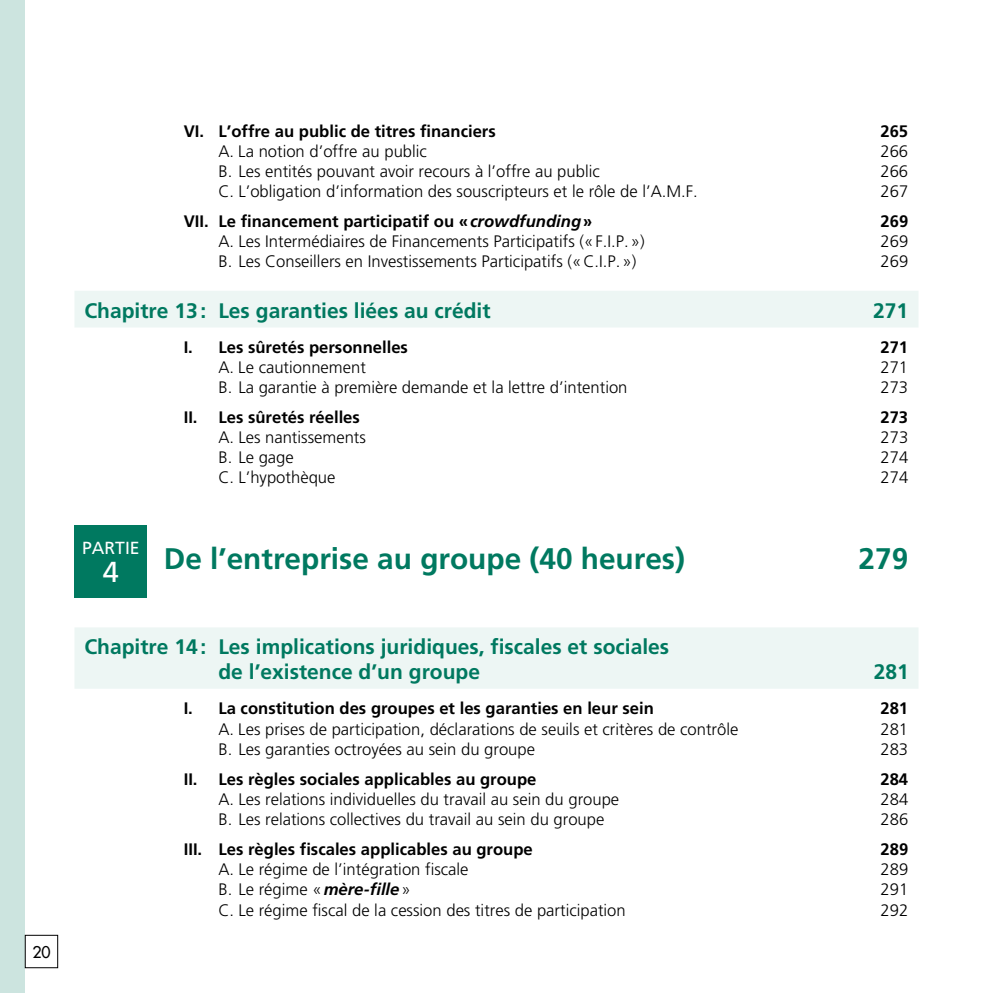
<style>
.page{position:relative;width:993px;height:993px;background:#fff}
.page>*{position:absolute;margin:0;border:0;box-sizing:border-box;transform-origin:0 0}
.t1{font:700 29.75px "Frutiger LT Std";color:#007960}
.t2{font:28.88px "Frutiger LT Std";color:#fff}
.t3{font:700 21px/25.4px "Frutiger LT Std";color:#007960}
.t4{font:17.5px "Frutiger LT Std";color:#fff}
.t5{font:300 16.62px "Frutiger LT Std";color:#000}
.t6{font:700 16.62px "Frutiger LT Std";color:#000}
.t7{font:500 15.75px "Futura Std";color:#000}
.s1{font-style:italic}
.s2{font-weight:700;font-style:italic}
</style>
<div class="page">
<div style="left:0;top:0;width:25px;height:992px;background:#cce4df"></div>
<div style="left:25px;top:934px;width:33px;height:33px;border:1px solid #000"></div>
<div style="left:74px;top:291px;width:844px;height:36px;background:#edf6f4"></div>
<div style="left:74px;top:627px;width:844px;height:61px;background:#edf6f4"></div>
<div style="left:74px;top:524px;width:73px;height:73px;background:#007960"></div>
<p class="t7" style="left:32px;top:942px;width:20px">20</p>
<p class="t6" style="left:184px;top:121px;width:313px">VI. L’offre au public de titres financiers</p>
<p class="t6" style="left:880px;top:121px;width:29px">265</p>
<p class="t5" style="left:218px;top:141px;width:210px">A. La notion d’offre au public</p>
<p class="t5" style="left:880px;top:141px;width:29px">266</p>
<p class="t5" style="left:218px;top:162px;width:383px">B. Les entités pouvant avoir recours à l’offre au public</p>
<p class="t5" style="left:880px;top:162px;width:29px">266</p>
<p class="t5" style="left:218px;top:182px;width:480px">C. L’obligation d’information des souscripteurs et le rôle de l’A.M.F.</p>
<p class="t5" style="left:880px;top:182px;width:29px">267</p>
<p class="t6" style="left:184px;top:211px;width:410px">VII. Le financement participatif ou «<span class="s1">crowdfunding</span>»</p>
<p class="t6" style="left:880px;top:211px;width:29px">269</p>
<p class="t5" style="left:218px;top:232px;width:427px">A. Les Intermédiaires de Financements Participatifs («F.I.P.»)</p>
<p class="t5" style="left:880px;top:232px;width:29px">269</p>
<p class="t5" style="left:218px;top:252px;width:419px">B. Les Conseillers en Investissements Participatifs («C.I.P.»)</p>
<p class="t5" style="left:880px;top:252px;width:29px">269</p>
<p class="t3" style="left:84px;top:297px;width:407px">Chapitre 13: Les garanties liées au crédit</p>
<p class="t3" style="left:872px;top:297px;width:37px">271</p>
<p class="t6" style="left:184px;top:337px;width:226px">I. Les sûretés personnelles</p>
<p class="t6" style="left:880px;top:337px;width:29px">271</p>
<p class="t5" style="left:218px;top:357px;width:149px">A. Le cautionnement</p>
<p class="t5" style="left:880px;top:357px;width:29px">271</p>
<p class="t5" style="left:218px;top:377px;width:410px">B. La garantie à première demande et la lettre d’intention</p>
<p class="t5" style="left:880px;top:377px;width:29px">273</p>
<p class="t6" style="left:184px;top:407px;width:178px">II. Les sûretés réelles</p>
<p class="t6" style="left:880px;top:407px;width:29px">273</p>
<p class="t5" style="left:218px;top:428px;width:149px">A. Les nantissements</p>
<p class="t5" style="left:880px;top:428px;width:29px">273</p>
<p class="t5" style="left:218px;top:448px;width:77px">B. Le gage</p>
<p class="t5" style="left:880px;top:448px;width:29px">274</p>
<p class="t5" style="left:218px;top:468px;width:118px">C. L’hypothèque</p>
<p class="t5" style="left:880px;top:468px;width:29px">274</p>
<p class="t4" style="left:82px;top:537px;width:59px">PARTIE</p>
<h2 class="t2" style="left:103px;top:555px;width:18px">4</h2>
<h1 class="t1" style="left:164px;top:541px;width:522px">De l’entreprise au groupe (40 heures)</h1>
<h1 class="t1" style="left:858px;top:541px;width:51px">279</h1>
<p class="t3" style="left:218px;top:634px;width:452px;text-indent:-134px">Chapitre 14: Les implications juridiques, fiscales et sociales de l’existence d’un groupe</p>
<p class="t3" style="left:873px;top:659px;width:37px">281</p>
<p class="t6" style="left:184px;top:698px;width:471px">I. La constitution des groupes et les garanties en leur sein</p>
<p class="t6" style="left:880px;top:698px;width:29px">281</p>
<p class="t5" style="left:218px;top:719px;width:521px">A. Les prises de participation, déclarations de seuils et critères de contrôle</p>
<p class="t5" style="left:880px;top:719px;width:29px">281</p>
<p class="t5" style="left:218px;top:739px;width:318px">B. Les garanties octroyées au sein du groupe</p>
<p class="t5" style="left:880px;top:739px;width:29px">283</p>
<p class="t6" style="left:184px;top:769px;width:354px">II. Les règles sociales applicables au groupe</p>
<p class="t6" style="left:880px;top:769px;width:29px">284</p>
<p class="t5" style="left:218px;top:789px;width:402px">A. Les relations individuelles du travail au sein du groupe</p>
<p class="t5" style="left:880px;top:789px;width:29px">284</p>
<p class="t5" style="left:218px;top:809px;width:387px">B. Les relations collectives du travail au sein du groupe</p>
<p class="t5" style="left:880px;top:809px;width:29px">286</p>
<p class="t6" style="left:184px;top:839px;width:350px">III. Les règles fiscales applicables au groupe</p>
<p class="t6" style="left:880px;top:839px;width:29px">289</p>
<p class="t5" style="left:218px;top:859px;width:251px">A. Le régime de l’intégration fiscale</p>
<p class="t5" style="left:880px;top:859px;width:29px">289</p>
<p class="t5" style="left:218px;top:880px;width:194px">B. Le régime «<span class="s2">mère-fille</span>»</p>
<p class="t5" style="left:880px;top:880px;width:29px">291</p>
<p class="t5" style="left:218px;top:900px;width:408px">C. Le régime fiscal de la cession des titres de participation</p>
<p class="t5" style="left:880px;top:900px;width:29px">292</p>
</div>
